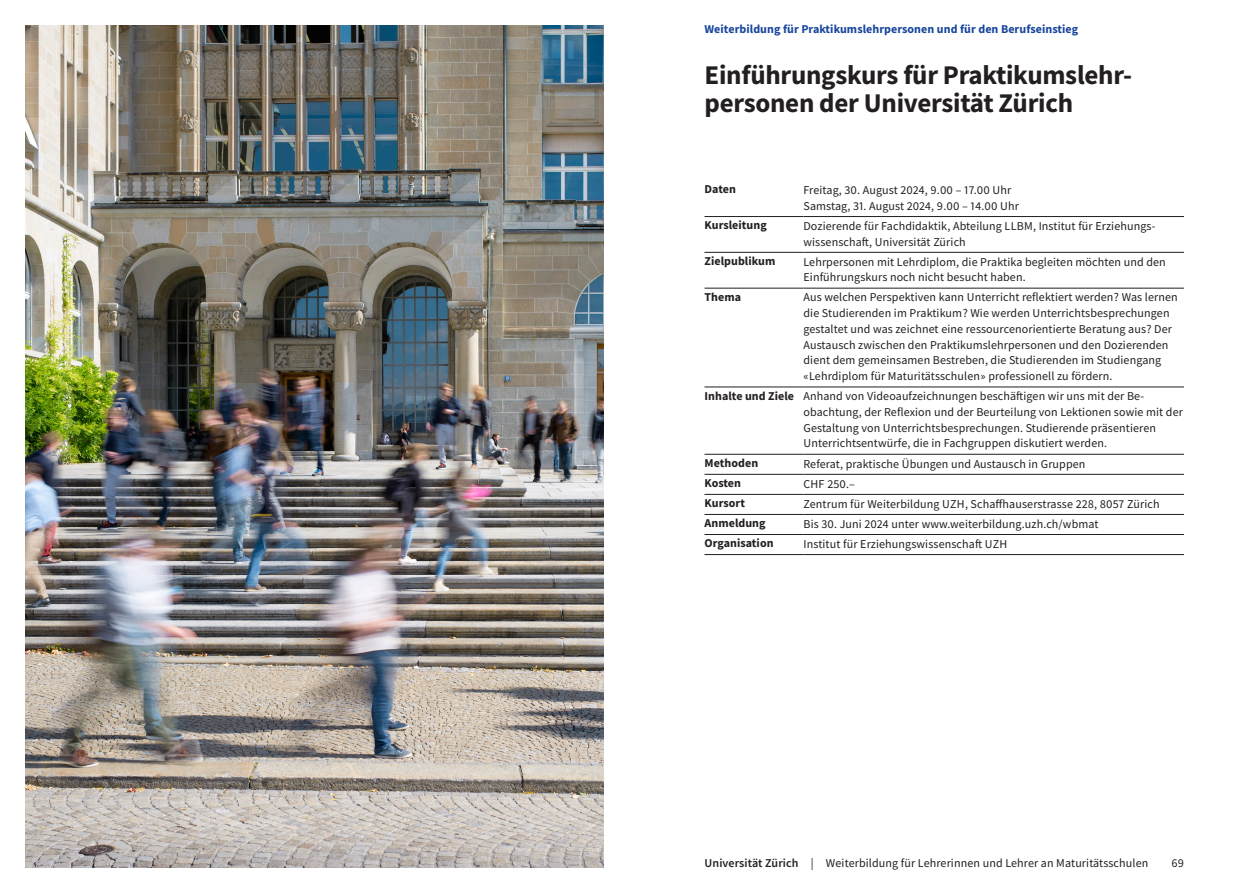
<style>
.page{position:relative;width:1259px;height:893px;background:#fff}
.page>*{position:absolute;margin:0;border:0;box-sizing:border-box;transform-origin:0 0}
._31__Titel{font:700 27px/28.5px "Source Sans Pro";letter-spacing:-.01em;color:#231f20}
._21__Sekundärschrift{font:12px/15.8px "Source Sans Pro";letter-spacing:.01em;color:#231f20}
._22__Sekundärschrift_Fett{font:700 12px "Source Sans Pro";letter-spacing:.005em;color:#231f20}
.t1{font:700 12px "Source Sans Pro";letter-spacing:.005em;color:#18469d}
.s1{font-weight:600}
</style>
<div class="page">
<img style="left:26px;top:26px;width:578px;height:841px">
<hr style="left:704px;top:216px;width:99px;height:1px;background:#231f20">
<hr style="left:704px;top:252px;width:99px;height:1px;background:#231f20">
<hr style="left:704px;top:288px;width:99px;height:1px;background:#231f20">
<hr style="left:704px;top:386px;width:99px;height:1px;background:#231f20">
<hr style="left:704px;top:454px;width:99px;height:1px;background:#231f20">
<hr style="left:704px;top:474px;width:99px;height:1px;background:#231f20">
<hr style="left:704px;top:494px;width:99px;height:1px;background:#231f20">
<hr style="left:704px;top:514px;width:99px;height:1px;background:#231f20">
<hr style="left:704px;top:534px;width:99px;height:1px;background:#231f20">
<hr style="left:704px;top:554px;width:99px;height:1px;background:#231f20">
<hr style="left:803px;top:216px;width:381px;height:1px;background:#231f20">
<hr style="left:803px;top:252px;width:381px;height:1px;background:#231f20">
<hr style="left:803px;top:288px;width:381px;height:1px;background:#231f20">
<hr style="left:803px;top:386px;width:381px;height:1px;background:#231f20">
<hr style="left:803px;top:454px;width:381px;height:1px;background:#231f20">
<hr style="left:803px;top:474px;width:381px;height:1px;background:#231f20">
<hr style="left:803px;top:494px;width:381px;height:1px;background:#231f20">
<hr style="left:803px;top:514px;width:381px;height:1px;background:#231f20">
<hr style="left:803px;top:534px;width:381px;height:1px;background:#231f20">
<hr style="left:803px;top:554px;width:381px;height:1px;background:#231f20">
<p class="t1" style="left:704px;top:21px;width:375px">Weiterbildung für Praktikumslehrpersonen und für den Berufseinstieg</p>
<p class="_31__Titel" style="left:704px;top:60px;width:429px">Einführungskurs für Praktikumslehr&shy;personen der Universität Zürich</p>
<p class="_22__Sekundärschrift_Fett" style="left:704px;top:181px;width:33px">Daten</p>
<p class="_21__Sekundärschrift" style="left:803px;top:182px;width:209px">Freitag, 30. August 2024, 9.00 – 17.00 Uhr</p>
<p class="_21__Sekundärschrift" style="left:803px;top:198px;width:217px">Samstag, 31. August 2024, 9.00 – 14.00 Uhr</p>
<p class="_22__Sekundärschrift_Fett" style="left:704px;top:217px;width:64px">Kursleitung</p>
<p class="_21__Sekundärschrift" style="left:803px;top:218px;width:354px">Dozierende für Fachdidaktik, Abteilung LLBM, Institut für Erziehungs&shy;wissenschaft, Universität Zürich</p>
<p class="_22__Sekundärschrift_Fett" style="left:704px;top:253px;width:72px">Zielpublikum</p>
<p class="_21__Sekundärschrift" style="left:803px;top:254px;width:364px">Lehrpersonen mit Lehrdiplom, die Praktika begleiten möchten und den<br>Einführungskurs noch nicht besucht haben.</p>
<p class="_22__Sekundärschrift_Fett" style="left:704px;top:289px;width:38px">Thema</p>
<p class="_21__Sekundärschrift" style="left:803px;top:289px;width:376px">Aus welchen Perspektiven kann Unterricht reflektiert werden? Was lernen die Studierenden im Praktikum? Wie werden Unterrichtsbesprechungen gestaltet und was zeichnet eine ressourcenorientierte Beratung aus? Der Austausch zwischen den Praktikumslehrpersonen und den Dozierenden dient dem gemeinsamen Bestreben, die Studierenden im Studiengang «Lehrdiplom für Maturitätsschulen» professionell zu fördern.</p>
<p class="_22__Sekundärschrift_Fett" style="left:704px;top:388px;width:91px">Inhalte und Ziele</p>
<p class="_21__Sekundärschrift" style="left:803px;top:388px;width:381px">Anhand von Videoaufzeichnungen beschäftigen wir uns mit der Be&shy;obachtung, der Reflexion und der Beurteilung von Lektionen sowie mit der Gestaltung von Unterrichtsbesprechungen. Studierende präsentieren Unterrichtsentwürfe, die in Fachgruppen diskutiert werden.</p>
<p class="_22__Sekundärschrift_Fett" style="left:704px;top:455px;width:55px">Methoden</p>
<p class="_21__Sekundärschrift" style="left:803px;top:456px;width:283px">Referat, praktische Übungen und Austausch in Gruppen</p>
<p class="_22__Sekundärschrift_Fett" style="left:704px;top:475px;width:38px">Kosten</p>
<p class="_21__Sekundärschrift" style="left:803px;top:476px;width:53px">CHF 250.–</p>
<p class="_22__Sekundärschrift_Fett" style="left:704px;top:495px;width:42px">Kursort</p>
<p class="_21__Sekundärschrift" style="left:803px;top:496px;width:358px">Zentrum für Weiterbildung UZH, Schaffhauserstrasse 228, 8057 Zürich</p>
<p class="_22__Sekundärschrift_Fett" style="left:704px;top:515px;width:63px">Anmeldung</p>
<p class="_21__Sekundärschrift" style="left:803px;top:516px;width:296px">Bis 30. Juni 2024 unter www.weiterbildung.uzh.ch/wbmat</p>
<p class="_22__Sekundärschrift_Fett" style="left:704px;top:535px;width:71px">Organisation</p>
<p class="_21__Sekundärschrift" style="left:803px;top:536px;width:205px">Institut für Erziehungswissenschaft UZH</p>
<p class="_21__Sekundärschrift" style="left:704px;top:855px;width:445px"><span class="s1">Universität Zürich</span> | Weiterbildung für Lehrerinnen und Lehrer an Maturitätsschulen</p>
<p class="_21__Sekundärschrift" style="left:1171px;top:855px;width:14px">69</p>
</div>
